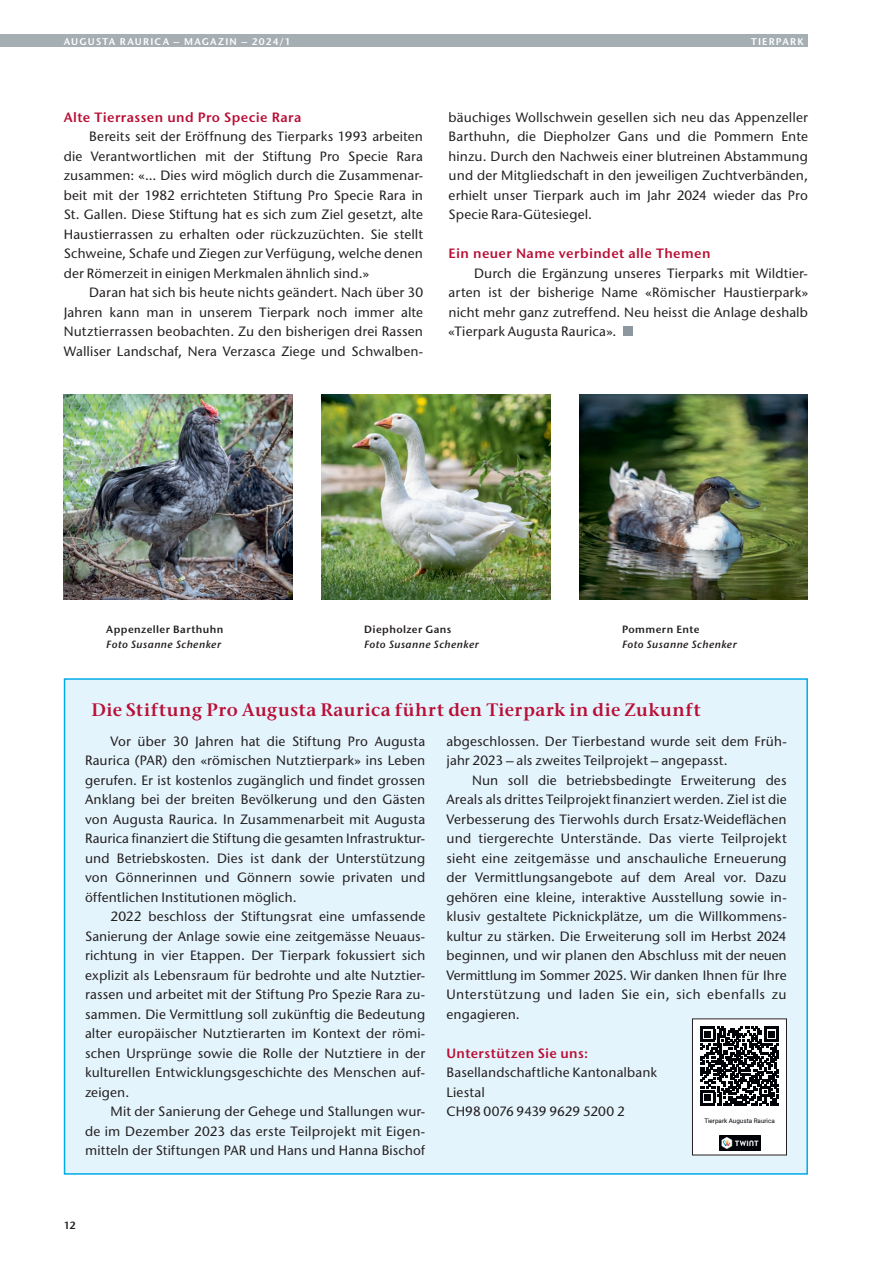
<style>
.page{position:relative;width:893px;height:1263px;background:#fff}
.page>*{position:absolute;margin:0;border:0;box-sizing:border-box;transform-origin:0 0}
.t1{font:600 18px "Stone Ser ITC Std";letter-spacing:.03em;color:#b90f36}
.t2{font:500 13.5px/19.5px "Stone Sans ITC Std";letter-spacing:.01em;color:#231f20;text-align:justify}
.t3{font:600 13.5px "Stone Sans ITC Std";letter-spacing:.03em;color:#b90f36}
.t4{font:italic 600 10.5px "Stone Sans ITC Std";letter-spacing:.04em;color:#231f20}
.t5{font:600 10.5px "Stone Sans ITC Std";letter-spacing:.04em;color:#231f20}
.t6{font:600 9.75px "Stone Sans ITC Std";letter-spacing:.125em;color:#fff}
.t7{font:6.3px "Roboto";color:#000208}
</style>
<div class="page">
<div style="left:64px;top:678px;width:744px;height:497px;background:#e4f4fc;border:2px solid #00abe6"></div>
<div style="left:0;top:34px;width:808px;height:13px;background:#a5aeb3"></div>
<img style="left:64px;top:395px;width:228px;height:205px">
<img style="left:579px;top:395px;width:229px;height:205px">
<img style="left:322px;top:395px;width:228px;height:205px">
<div style="left:692px;top:1019px;width:94px;height:136px;background:#fff"></div>
<svg style="left:700px;top:1026px;width:79px;height:79px"></svg>
<img style="left:719px;top:1135px;width:41px;height:15px">
<div style="left:692px;top:1019px;width:95px;height:136px;border:1px solid #231f20"></div>
<div style="left:623px;top:326px;width:10px;height:10px;background:#8d979d"></div>
<p class="t6" style="left:64px;top:35px;width:229px">AUGUSTA RAURICA – MAGAZIN – 2024/1</p>
<p class="t6" style="left:751px;top:35px;width:54px">TIERPARK</p>
<p class="t3" style="left:64px;top:108px;width:239px">Alte Tierrassen und Pro Specie Rara</p>
<p class="t2" style="left:64px;top:126px;width:361px;text-indent:26px">Bereits seit der Eröffnung des Tierparks 1993 arbeiten die Verantwortlichen mit der Stiftung Pro Specie Rara zusammen: «... Dies wird möglich durch die Zusammenar&shy;beit mit der 1982 errichteten Stiftung Pro Specie Rara in St. Gallen. Diese Stiftung hat es sich zum Ziel gesetzt, alte Haustierrassen zu erhalten oder rückzuzüchten. Sie stellt Schweine, Schafe und Ziegen zur Verfügung, welche denen der Römerzeit in einigen Merkmalen ähnlich sind.»</p>
<p class="t2" style="left:64px;top:282px;width:361px;text-indent:26px">Daran hat sich bis heute nichts geändert. Nach über 30<br>Jahren kann man in unserem Tierpark noch immer alte Nutztierrassen beobachten. Zu den bisherigen drei Rassen Walliser Landschaf, Nera Verzasca Ziege und Schwalben-</p>
<p class="t2" style="left:449px;top:107px;width:361px">bäuchiges Wollschwein gesellen sich neu das Appenzeller Barthuhn, die Diepholzer Gans und die Pommern Ente hinzu. Durch den Nachweis einer blutreinen Abstammung und der Mitgliedschaft in den jeweiligen Zuchtverbänden, erhielt unser Tierpark auch im Jahr 2024 wieder das Pro Specie Rara-Gütesiegel.</p>
<p class="t3" style="left:449px;top:245px;width:263px">Ein neuer Name verbindet alle Themen</p>
<p class="t2" style="left:449px;top:263px;width:361px;text-indent:26px">Durch die Ergänzung unseres Tierparks mit Wildtier&shy;arten ist der bisherige Name «Römischer Haustierpark» nicht mehr ganz zutreffend. Neu heisst die Anlage deshalb «Tierpark Augusta Raurica».</p>
<p class="t5" style="left:106px;top:622px;width:119px">Appenzeller Barthuhn</p>
<p class="t4" style="left:106px;top:638px;width:116px">Foto Susanne Schenker</p>
<p class="t5" style="left:364px;top:622px;width:89px">Diepholzer Gans</p>
<p class="t4" style="left:364px;top:638px;width:116px">Foto Susanne Schenker</p>
<p class="t5" style="left:622px;top:622px;width:79px">Pommern Ente</p>
<p class="t4" style="left:622px;top:638px;width:116px">Foto Susanne Schenker</p>
<h1 class="t1" style="left:92px;top:698px;width:611px">Die Stiftung Pro Augusta Raurica führt den Tierpark in die Zukunft</h1>
<p class="t2" style="left:85px;top:731px;width:342px;text-indent:26px">Vor über 30 Jahren hat die Stiftung Pro Augusta Raurica (PAR) den «römischen Nutztierpark» ins Leben gerufen. Er ist kostenlos zugänglich und findet grossen Anklang bei der breiten Bevölkerung und den Gästen von Augusta Raurica. In Zusammenarbeit mit Augusta Raurica finanziert die Stiftung die gesamten Infrastruktur&shy;und Betriebskosten. Dies ist dank der Unterstützung von Gönnerinnen und Gönnern sowie privaten und öffentlichen Institutionen möglich.</p>
<p class="t2" style="left:85px;top:906px;width:342px;text-indent:26px">2022 beschloss der Stiftungsrat eine umfassende Sanierung der Anlage sowie eine zeitgemässe Neuaus&shy;richtung in vier Etappen. Der Tierpark fokussiert sich explizit als Lebensraum für bedrohte und alte Nutztier&shy;rassen und arbeitet mit der Stiftung Pro Spezie Rara zu&shy;sammen. Die Vermittlung soll zukünftig die Bedeutung alter europäischer Nutztierarten im Kontext der römi&shy;schen Ursprünge sowie die Rolle der Nutztiere in der kulturellen Entwicklungsgeschichte des Menschen auf&shy;zeigen.</p>
<p class="t2" style="left:85px;top:1101px;width:342px;text-indent:26px">Mit der Sanierung der Gehege und Stallungen wur&shy;de im Dezember 2023 das erste Teilprojekt mit Eigen&shy;mitteln der Stiftungen PAR und Hans und Hanna Bischof</p>
<p class="t2" style="left:446px;top:731px;width:342px">abgeschlossen. Der Tierbestand wurde seit dem Früh&shy;jahr 2023 – als zweites Teilprojekt – angepasst.</p>
<p class="t2" style="left:446px;top:770px;width:342px;text-indent:26px">Nun soll die betriebsbedingte Erweiterung des Areals als drittes Teilprojekt finanziert werden. Ziel ist die Verbesserung des Tierwohls durch Ersatz-Weideflächen und tiergerechte Unterstände. Das vierte Teilprojekt sieht eine zeitgemässe und anschauliche Erneuerung der Vermittlungsangebote auf dem Areal vor. Dazu gehören eine kleine, interaktive Ausstellung sowie in&shy;klusiv gestaltete Picknickplätze, um die Willkommens&shy;kultur zu stärken. Die Erweiterung soll im Herbst 2024 beginnen, und wir planen den Abschluss mit der neuen Vermittlung im Sommer 2025. Wir danken Ihnen für Ihre Unterstützung und laden Sie ein, sich ebenfalls zu engagieren.</p>
<p class="t3" style="left:446px;top:1044px;width:143px">Unterstützen Sie uns:</p>
<p class="t2" style="left:446px;top:1062px;width:212px;text-align:left">Basellandschaftliche Kantonalbank<br>Liestal<br>CH98 0076 9439 9629 5200 2</p>
<p class="t7" style="left:704px;top:1117px;width:72px">Tierpark Augusta Raurica</p>
<p class="t5" style="left:64px;top:1219px;width:14px">12</p>
</div>
